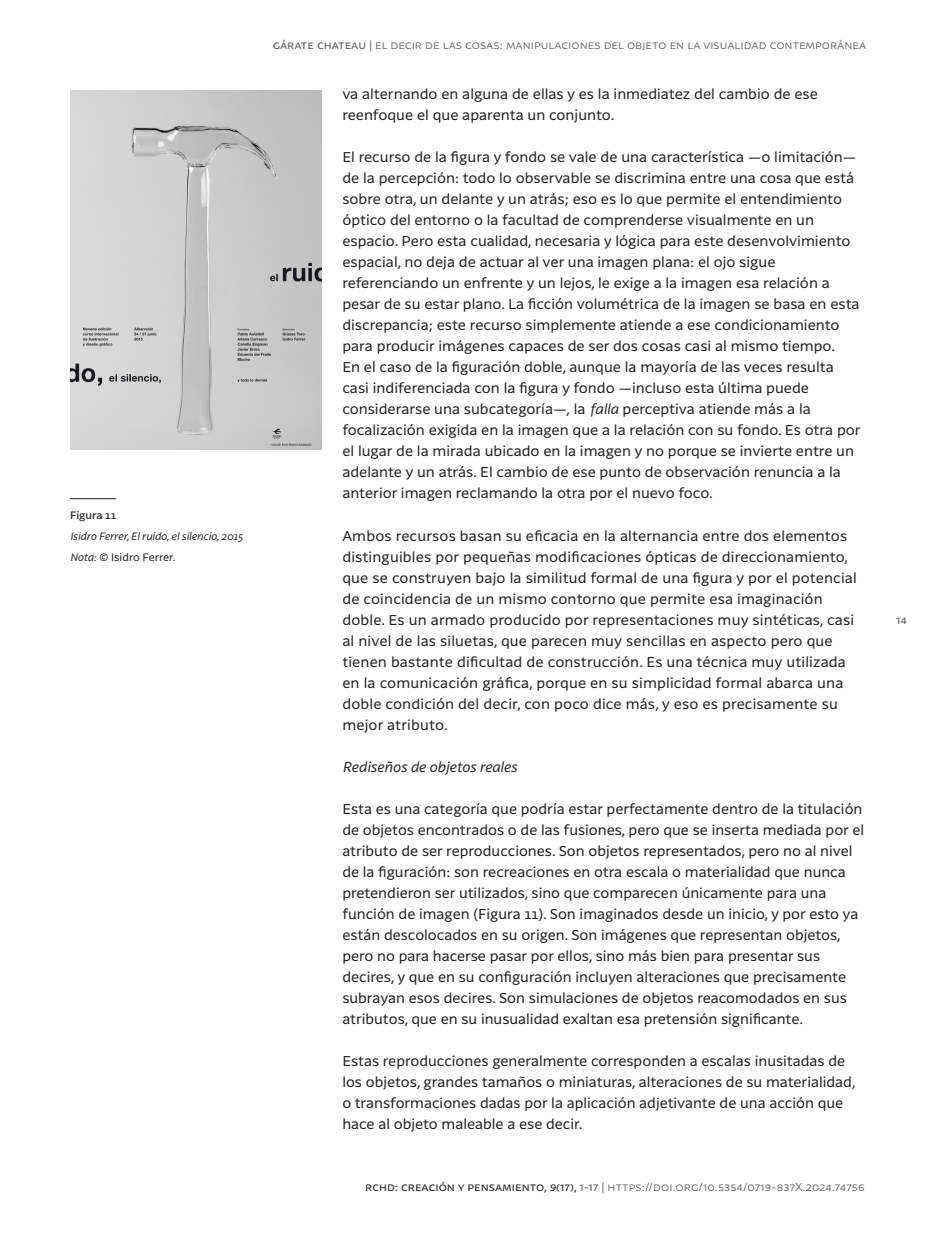
<style>
.page{position:relative;width:943px;height:1241px;background:#fff}
.page>*{position:absolute;margin:0;border:0;box-sizing:border-box;transform-origin:0 0}
.Texto{font:14px/21px "Latina";color:#231f20}
.Texto-2{font:italic 14px "Latina";letter-spacing:-.005em;color:#231f20}
.t1{font:300 11.38px "Latina";color:#57585a}
.t2{font:11.38px "Latina";color:#57585a}
.Nota_al_margen{font:italic 10.5px/21px "Latina";color:#231f20}
.s1{font-weight:500;font-style:normal}
.s2{font-style:normal}
.s3{font-weight:400}
.s4{font-style:italic}
.s5{font-weight:400;color:#231f20}
.s6{font-weight:400;font-style:italic;color:#231f20}
</style>
<div class="page">
<img style="left:70px;top:91px;width:251px;height:359px">
<hr style="left:70px;top:498px;width:46px;height:1px;background:#231f20">
<p class="Nota_al_margen" style="left:70px;top:504px;width:174px"><span class="s1">Figura 11<br></span>Isidro Ferrer, El ruido, el silencio, 2015<br>Nota: <span class="s2">© Isidro Ferrer.</span></p>
<p class="t1" style="left:273px;top:38px;width:595px"><span class="s3">gárate chateau |</span> el decir de las cosas: manipulaciones del objeto en la visualidad contemporánea</p>
<p class="Texto" style="left:342px;top:84px;width:477px">va alternando en alguna de ellas y es la inmediatez del cambio de ese reenfoque el que aparenta un conjunto.</p>
<p class="Texto" style="left:342px;top:147px;width:520px">El recurso de la figura y fondo se vale de una característica —o limitación— de la percepción: todo lo observable se discrimina entre una cosa que está sobre otra, un delante y un atrás; eso es lo que permite el entendimiento óptico del entorno o la facultad de comprenderse visualmente en un espacio. Pero esta cualidad, necesaria y lógica para este desenvolvimiento espacial, no deja de actuar al ver una imagen plana: el ojo sigue referenciando un enfrente y un lejos, le exige a la imagen esa relación a pesar de su estar plano. La ficción volumétrica de la imagen se basa en esta discrepancia; este recurso simplemente atiende a ese condicionamiento para producir imágenes capaces de ser dos cosas casi al mismo tiempo.<br>En el caso de la figuración doble, aunque la mayoría de las veces resulta casi indiferenciada con la figura y fondo —incluso esta última puede considerarse una subcategoría—, la <span class="s4">falla</span> perceptiva atiende más a la focalización exigida en la imagen que a la relación con su fondo. Es otra por el lugar de la mirada ubicado en la imagen y no porque se invierte entre un adelante y un atrás. El cambio de ese punto de observación renuncia a la anterior imagen reclamando la otra por el nuevo foco.</p>
<p class="Texto" style="left:342px;top:525px;width:516px">Ambos recursos basan su eficacia en la alternancia entre dos elementos distinguibles por pequeñas modificaciones ópticas de direccionamiento, que se construyen bajo la similitud formal de una figura y por el potencial de coincidencia de un mismo contorno que permite esa imaginación doble. Es un armado producido por representaciones muy sintéticas, casi al nivel de las siluetas, que parecen muy sencillas en aspecto pero que tienen bastante dificultad de construcción. Es una técnica muy utilizada en la comunicación gráfica, porque en su simplicidad formal abarca una doble condición del decir, con poco dice más, y eso es precisamente su mejor atributo.</p>
<p class="Texto-2" style="left:342px;top:757px;width:176px">Rediseños de objetos reales</p>
<p class="Texto" style="left:342px;top:798px;width:523px">Esta es una categoría que podría estar perfectamente dentro de la titulación de objetos encontrados o de las fusiones, pero que se inserta mediada por el atributo de ser reproducciones. Son objetos representados, pero no al nivel de la figuración: son recreaciones en otra escala o materialidad que nunca pretendieron ser utilizados, sino que comparecen únicamente para una función de imagen (Figura 11). Son imaginados desde un inicio, y por esto ya están descolocados en su origen. Son imágenes que representan objetos, pero no para hacerse pasar por ellos, sino más bien para presentar sus decires, y que en su configuración incluyen alteraciones que precisamente subrayan esos decires. Son simulaciones de objetos reacomodados en sus atributos, que en su inusualidad exaltan esa pretensión significante.</p>
<p class="Texto" style="left:342px;top:1050px;width:515px">Estas reproducciones generalmente corresponden a escalas inusitadas de los objetos, grandes tamaños o miniaturas, alteraciones de su materialidad, o transformaciones dadas por la aplicación adjetivante de una acción que hace al objeto maleable a ese decir.</p>
<p class="t1" style="left:365px;top:1180px;width:501px"><span class="s5">rchd: creación y pensamiento,</span> <span class="s6">9</span><span class="s5">(17),</span> <span class="s3">1-17 |</span> https://doi.org/10.5354/0719-837X.2024.74756</p>
<p class="t2" style="left:896px;top:614px;width:12px">14</p>
</div>
